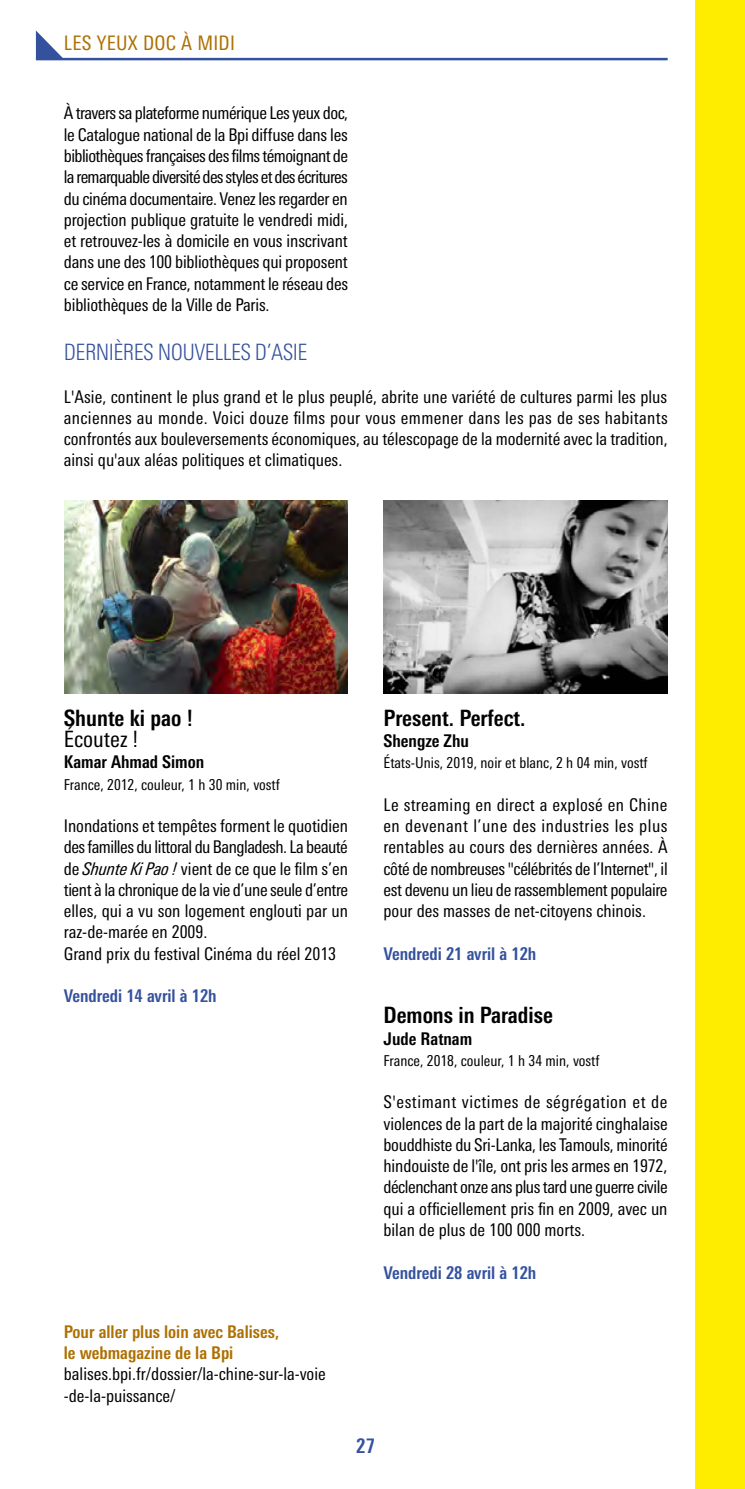
<style>
.page{position:relative;width:745px;height:1489px;background:#fff}
.page>*{position:absolute;margin:0;border:0;box-sizing:border-box;transform-origin:0 0}
.t1{font:700 condensed 22.5px "Univers Next Pro";color:#000}
.t2{font:300 condensed 22.5px "Univers Next Pro";letter-spacing:-.025em;color:#34519e}
.t3{font:condensed 22.5px "Univers Next Pro";color:#000}
.t4{font:condensed 20px "Univers Next Pro";letter-spacing:.015em;color:#ae7001}
.t5{font:700 condensed 20px "Univers Next Pro";color:#34519e}
.t6{font:condensed 17.5px/21.2px "Univers Next Pro";color:#000;text-align:justify}
.t7{font:700 condensed 17.5px "Univers Next Pro";color:#34519e}
.t8{font:700 condensed 17.5px/21.2px "Univers Next Pro";color:#ae7001}
.t9{font:700 condensed 17.5px "Univers Next Pro";color:#000}
.t10{font:condensed 15px "Univers Next Pro";color:#000}
.s1{font-style:italic}
</style>
<div class="page">
<div style="left:694px;top:0;width:50px;height:1488px;background:#ffed00"></div>
<hr style="left:36px;top:58px;width:631px;height:2px;background:#34519e">
<svg style="left:36px;top:30px;width:28px;height:28px"></svg>
<img style="left:64px;top:500px;width:283px;height:194px">
<img style="left:383px;top:500px;width:284px;height:194px">
<p class="t4" style="left:64px;top:32px;width:172px">LES YEUX DOC À MIDI</p>
<p class="t6" style="left:64px;top:102px;width:286px">À travers sa plateforme numérique Les yeux doc, le Catalogue national de la Bpi diffuse dans les bibliothèques françaises des films témoignant de la remarquable diversité des styles et des écritures du cinéma documentaire. Venez les regarder en projection publique gratuite le vendredi midi, et retrouvez-les à domicile en vous inscrivant dans une des 100 bibliothèques qui proposent ce service en France, notamment le réseau des bibliothèques de la Ville de Paris.</p>
<p class="t2" style="left:64px;top:339px;width:245px">DERNIÈRES NOUVELLES D’ASIE</p>
<p class="t6" style="left:64px;top:385px;width:605px">L'Asie, continent le plus grand et le plus peuplé, abrite une variété de cultures parmi les plus anciennes au monde. Voici douze films pour vous emmener dans les pas de ses habitants confrontés aux bouleversements économiques, au télescopage de la modernité avec la tradition, ainsi qu'aux aléas politiques et climatiques.</p>
<p class="t1" style="left:64px;top:704px;width:130px">Shunte ki pao !</p>
<p class="t3" style="left:64px;top:726px;width:75px">Écoutez !</p>
<p class="t9" style="left:64px;top:751px;width:142px">Kamar Ahmad Simon</p>
<p class="t10" style="left:64px;top:775px;width:217px">France, 2012, couleur, 1 h 30 min, vostf</p>
<p class="t6" style="left:64px;top:815px;width:286px;text-align:left">Inondations et tempêtes forment le quotidien des familles du littoral du Bangladesh. La beauté de <span class="s1">Shunte Ki Pao !</span> vient de ce que le film s’en tient à la chronique de la vie d’une seule d’entre elles, qui a vu son logement englouti par un raz-de-marée en 2009.<br>Grand prix du festival Cinéma du réel 2013</p>
<p class="t7" style="left:64px;top:985px;width:154px">Vendredi 14 avril à 12h</p>
<p class="t1" style="left:383px;top:704px;width:143px">Present. Perfect.</p>
<p class="t9" style="left:383px;top:730px;width:87px">Shengze Zhu</p>
<p class="t10" style="left:383px;top:754px;width:266px">États-Unis, 2019, noir et blanc, 2 h 04 min, vostf</p>
<p class="t6" style="left:383px;top:793px;width:285px">Le streaming en direct a explosé en Chine en devenant l’une des industries les plus rentables au cours des dernières années. À côté de nombreuses "célébrités de l’Internet", il est devenu un lieu de rassemblement populaire pour des masses de net-citoyens chinois.</p>
<p class="t7" style="left:383px;top:942px;width:154px">Vendredi 21 avril à 12h</p>
<p class="t1" style="left:383px;top:1002px;width:171px">Demons in Paradise</p>
<p class="t9" style="left:383px;top:1028px;width:90px">Jude Ratnam</p>
<p class="t10" style="left:383px;top:1051px;width:217px">France, 2018, couleur, 1 h 34 min, vostf</p>
<p class="t6" style="left:383px;top:1091px;width:286px">S'estimant victimes de ségrégation et de violences de la part de la majorité cinghalaise bouddhiste du Sri-Lanka, les Tamouls, minorité hindouiste de l'île, ont pris les armes en 1972, déclenchant onze ans plus tard une guerre civile qui a officiellement pris fin en 2009, avec un bilan de plus de 100 000 morts.</p>
<p class="t7" style="left:383px;top:1261px;width:154px">Vendredi 28 avril à 12h</p>
<p class="t8" style="left:64px;top:1320px;width:217px">Pour aller plus loin avec Balises, le webmagazine de la Bpi</p>
<p class="t6" style="left:64px;top:1363px;width:263px">balises.bpi.fr/dossier/la-chine-sur-la-voie -de-la-puissance/</p>
<p class="t5" style="left:356px;top:1434px;width:20px">27</p>
</div>
